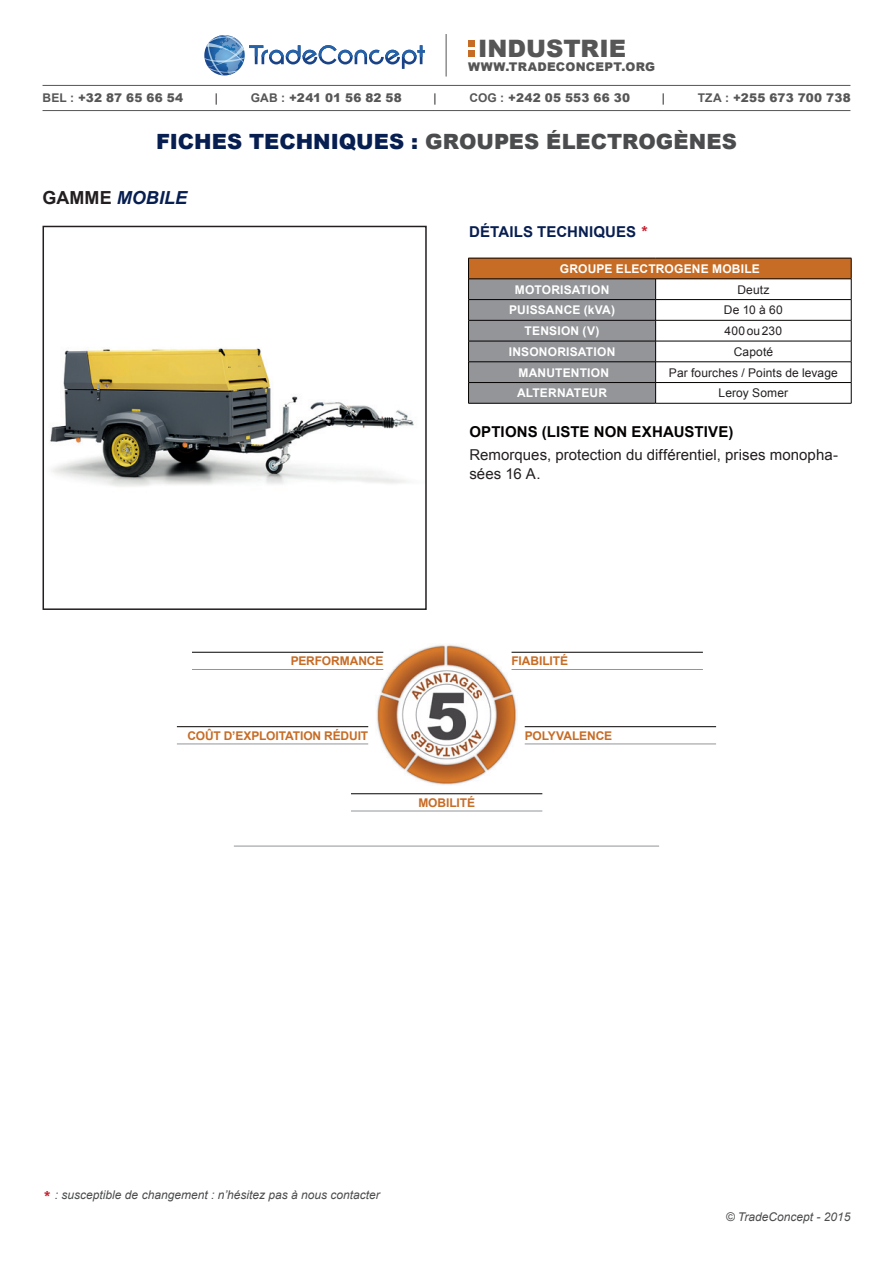
<style>
.page{position:relative;width:893px;height:1263px;background:#fff}
.page>*{position:absolute;margin:0;border:0;box-sizing:border-box;transform-origin:0 0}
.t1{font:900 24px "Arial";color:#575657}
.t2{font:900 21px "Arial";color:#4b4c4d}
.t3{font:italic 700 18px "Arial";letter-spacing:.005em;color:#071e51}
.t4{font:15px/19.5px "Arial";letter-spacing:.005em;color:#231f20}
.t5{font:700 15px "Arial";color:#040101}
.t6{font:700 15px "Arial";letter-spacing:.01em;color:#071e51}
.t7{font:700 12px/20.7px "Arial";letter-spacing:.015em;color:#fff}
.t8{font:900 12px "Arial";letter-spacing:.02em;color:#575657}
.t9{font:italic 12px "Arial";color:#4b4c4d}
.t10{font:12px "Arial";letter-spacing:.01em;color:#231f20}
.t11{font:700 12px "Arial";letter-spacing:-.01em;color:#c76c25}
.s1{font-weight:700}
.s2{color:#071e51}
.s3{font-style:normal;color:#231f20}
.s4{font-weight:900;color:#c7202f}
.s5{font-weight:900;font-style:normal;font-size:15px;color:#c7202f}
</style>
<div class="page">
<svg style="left:468px;top:40px;width:6px;height:6px"></svg>
<div style="left:468px;top:50px;width:6px;height:7px;background:#c76c25"></div>
<svg style="left:204px;top:35px;width:221px;height:40px"></svg>
<hr style="left:446px;top:34px;width:1px;height:43px;background:#575657">
<hr style="left:43px;top:85px;width:807px;height:1px;background:#575657">
<hr style="left:43px;top:110px;width:807px;height:1px;background:#575657">
<hr style="left:234px;top:846px;width:425px;height:1px;background:#939598">
<div style="left:468px;top:258px;width:383px;height:21px;background:#c76c25"></div>
<hr style="left:656px;top:258px;width:195px;height:1px;background:#040101">
<hr style="left:656px;top:279px;width:195px;height:1px;background:#040101">
<hr style="left:656px;top:299px;width:195px;height:1px;background:#040101">
<hr style="left:656px;top:320px;width:195px;height:1px;background:#040101">
<hr style="left:656px;top:341px;width:195px;height:1px;background:#040101">
<hr style="left:656px;top:361px;width:195px;height:1px;background:#040101">
<hr style="left:656px;top:382px;width:195px;height:1px;background:#040101">
<svg style="left:468px;top:258px;width:188px;height:145px;background:#91867f"></svg>
<svg style="left:851px;top:258px;width:1px;height:145px"></svg>
<hr style="left:468px;top:403px;width:188px;height:1px;background:#040101">
<hr style="left:656px;top:403px;width:195px;height:1px;background:#040101">
<img style="left:375px;top:645px;width:143px;height:140px">
<hr style="left:512px;top:652px;width:191px;height:1px;background:#040101">
<hr style="left:512px;top:669px;width:191px;height:1px;background:#939598">
<hr style="left:525px;top:726px;width:191px;height:1px;background:#040101">
<hr style="left:525px;top:743px;width:191px;height:1px;background:#939598">
<hr style="left:351px;top:793px;width:191px;height:1px;background:#040101">
<hr style="left:351px;top:811px;width:191px;height:1px;background:#939598">
<hr style="left:192px;top:652px;width:191px;height:1px;background:#040101">
<hr style="left:192px;top:669px;width:191px;height:1px;background:#939598">
<hr style="left:177px;top:726px;width:191px;height:1px;background:#040101">
<hr style="left:177px;top:743px;width:191px;height:1px;background:#939598">
<img style="left:50px;top:348px;width:364px;height:139px">
<div style="left:43px;top:226px;width:384px;height:384px;border:2px solid #231f20"></div>
<h1 class="t1" style="left:478px;top:31px;width:149px">INDUSTRIE</h1>
<p class="t8" style="left:468px;top:58px;width:189px">WWW.TRADECONCEPT.ORG</p>
<p class="t8" style="left:43px;top:89px;width:142px"><span class="s1">BEL :</span> +32 87 65 66 54</p>
<p class="t10" style="left:215px;top:90px;width:5px">|</p>
<p class="t8" style="left:251px;top:89px;width:153px"><span class="s1">GAB :</span> +241 01 56 82 58</p>
<p class="t10" style="left:433px;top:90px;width:5px">|</p>
<p class="t8" style="left:469px;top:89px;width:162px"><span class="s1">COG :</span> +242 05 553 66 30</p>
<p class="t10" style="left:662px;top:90px;width:5px">|</p>
<p class="t8" style="left:698px;top:89px;width:155px"><span class="s1">TZA :</span> +255 673 700 738</p>
<h2 class="t2" style="left:156px;top:126px;width:582px"><span class="s2">FICHES TECHNIQUES :</span> GROUPES ÉLECTROGÈNES</h2>
<h3 class="t3" style="left:43px;top:186px;width:146px"><span class="s3">GAMME</span> MOBILE</h3>
<p class="t6" style="left:469px;top:221px;width:181px">DÉTAILS TECHNIQUES <span class="s4">*</span></p>
<p class="t7" style="left:515px;top:259px;width:246px;text-indent:45px">GROUPE ELECTROGENE MOBILE<br>MOTORISATION</p>
<p class="t10" style="left:737px;top:281px;width:34px">Deutz</p>
<p class="t7" style="left:509px;top:300px;width:107px">PUISSANCE (KVA)</p>
<p class="t10" style="left:724px;top:302px;width:61px">De 10 à 60</p>
<p class="t7" style="left:525px;top:321px;width:76px">TENSION (V)</p>
<p class="t10" style="left:725px;top:323px;width:59px">400ou230</p>
<p class="t7" style="left:509px;top:342px;width:108px">INSONORISATION</p>
<p class="t10" style="left:734px;top:344px;width:41px">Capoté</p>
<p class="t7" style="left:518px;top:362px;width:92px">MANUTENTION</p>
<p class="t10" style="left:669px;top:364px;width:170px">Par fourches / Points de levage</p>
<p class="t7" style="left:517px;top:383px;width:92px">ALTERNATEUR</p>
<p class="t10" style="left:719px;top:385px;width:71px">Leroy Somer</p>
<p class="t5" style="left:469px;top:422px;width:22px">OPTIONS</p>
<p class="t5" style="left:542px;top:422px;width:15px">(LISTE</p>
<p class="t5" style="left:594px;top:422px;width:12px">NON</p>
<p class="t5" style="left:631px;top:422px;width:11px">EXHAUSTIVE</p>
<p class="t5" style="left:728px;top:422px;width:6px">)</p>
<p class="t4" style="left:469px;top:445px;width:370px">Remorques, protection du différentiel, prises monopha&shy;sées 16 A.</p>
<p class="t11" style="left:291px;top:653px;width:94px">PERFORMANCE</p>
<p class="t11" style="left:187px;top:727px;width:182px">COÛT D’EXPLOITATION RÉDUIT</p>
<p class="t11" style="left:418px;top:794px;width:58px">MOBILITÉ</p>
<p class="t11" style="left:512px;top:653px;width:58px">FIABILITÉ</p>
<p class="t11" style="left:525px;top:727px;width:89px">POLYVALENCE</p>
<p class="t9" style="left:43px;top:1187px;width:338px"><span class="s5">*</span> : susceptible de changement : n’hésitez pas à nous contacter</p>
<p class="t9" style="left:726px;top:1209px;width:126px">© TradeConcept - 2015</p>
</div>
